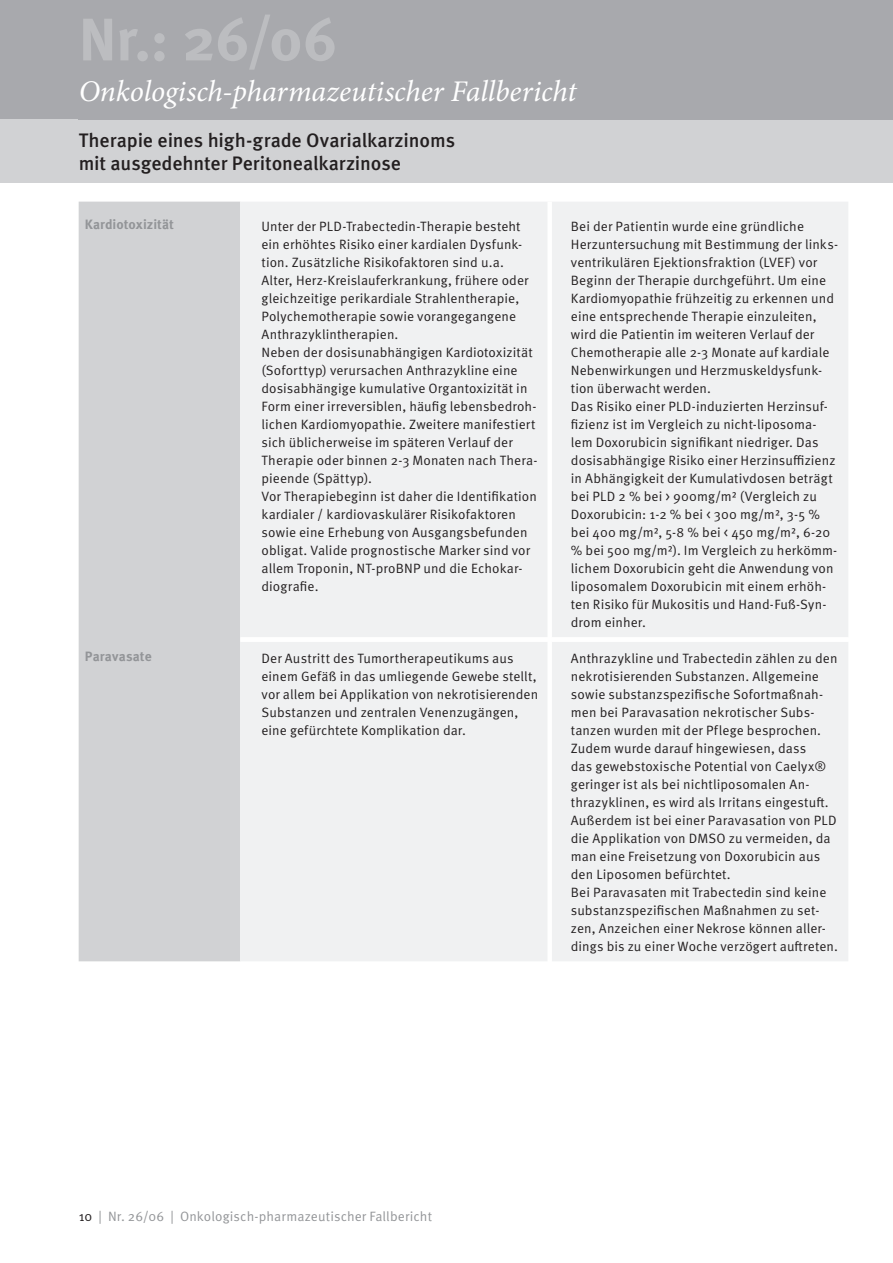
<style>
.page{position:relative;width:893px;height:1263px;background:#fff}
.page>*{position:absolute;margin:0;border:0;box-sizing:border-box;transform-origin:0 0}
.t1{font:italic 30px "Minion Pro";letter-spacing:-.005em;color:#fff}
.Titel_Fallbericht{font:500 19.5px/22.5px "Meta Pro";letter-spacing:-.005em;color:#231f20}
.Fließtext{font:13.5px/18px "Meta Pro Norm";letter-spacing:.005em;color:#231f20}
.Fußzeile{font:13.5px "Meta Pro Norm";letter-spacing:.005em;color:#939598}
.Fließtext_Headline{font:700 13.5px "Meta Pro";letter-spacing:.005em;color:#939598}
.s1{color:#231f20}
</style>
<div class="page">
<div style="left:0;top:0;width:893px;height:119px;background:#a8a9ad"></div>
<div style="left:0;top:119px;width:893px;height:64px;background:#d1d2d4"></div>
<div style="left:79px;top:202px;width:161px;height:759px;background:#d1d2d4"></div>
<div style="left:240px;top:202px;width:608px;height:759px;background:#f0f1f2"></div>
<svg style="left:240px;top:637px;width:608px;height:5px"></svg>
<div style="left:547px;top:202px;width:5px;height:1006px;background:#fff"></div>
<h1 class="t1" style="left:85px;top:71px;width:499px">Onkologisch-pharmazeutischer Fa lbericht</h1>
<p class="Titel_Fallbericht" style="left:79px;top:128px;width:378px">Therapie eines high-grade Ovarialkarzinoms mit ausgedehnter Peritonealkarzinose</p>
<p class="t1" style="left:79px;top:71px;width:499px">Onkologisch-pharmazeutischer Fallbericht</p>
<p class="Fließtext_Headline" style="left:85px;top:213px;width:91px">Kardiotoxizität</p>
<p class="Fließtext" style="left:261px;top:216px;width:269px">Unter der PLD-Trabectedin-Therapie besteht ein erhöhtes Risiko einer kardialen Dysfunk&shy;tion. Zusätzliche Risikofaktoren sind u.a.<br>Alter, Herz-Kreislauferkrankung, frühere oder gleichzeitige perikardiale Strahlentherapie, Polychemotherapie sowie vorangegangene Anthrazyklintherapien.</p>
<p class="Fließtext" style="left:261px;top:342px;width:278px">Neben der dosisunabhängigen Kardiotoxizität (Soforttyp) verursachen Anthrazykline eine dosisabhängige kumulative Organtoxizität in Form einer irreversiblen, häufig lebensbedroh&shy;lichen Kardiomyopathie. Zweitere manifestiert sich üblicherweise im späteren Verlauf der Therapie oder binnen 2-3 Monaten nach Thera&shy;pieende (Spättyp).</p>
<p class="Fließtext" style="left:261px;top:486px;width:277px">Vor Therapiebeginn ist daher die Identifikation kardialer / kardiovaskulärer Risikofaktoren sowie eine Erhebung von Ausgangsbefunden obligat. Valide prognostische Marker sind vor allem Troponin, NT-proBNP und die Echokar&shy;diografie.</p>
<p class="Fließtext" style="left:571px;top:216px;width:269px">Bei der Patientin wurde eine gründliche Herzuntersuchung mit Bestimmung der links&shy;ventrikulären Ejektionsfraktion (LVEF) vor Beginn der Therapie durchgeführt. Um eine Kardiomyopathie frühzeitig zu erkennen und eine entsprechende Therapie einzuleiten, wird die Patientin im weiteren Verlauf der Chemotherapie alle 2-3 Monate auf kardiale Nebenwirkungen und Herzmuskeldysfunk&shy;tion überwacht werden.</p>
<p class="Fließtext" style="left:571px;top:396px;width:268px">Das Risiko einer PLD-induzierten Herzinsuf&shy;fizienz ist im Vergleich zu nicht-liposoma&shy;lem Doxorubicin signifikant niedriger. Das dosisabhängige Risiko einer Herzinsuffizienz in Abhängigkeit der Kumulativdosen beträgt bei PLD 2 % bei &gt; 900mg/m² (Vergleich zu Doxorubicin: 1-2 % bei &lt; 300 mg/m², 3-5 % bei 400 mg/m², 5-8 % bei &lt; 450 mg/m², 6-20 % bei 500 mg/m²). Im Vergleich zu herkömm&shy;lichem Doxorubicin geht die Anwendung von liposomalem Doxorubicin mit einem erhöh&shy;ten Risiko für Mukositis und Hand-Fuß-Syn&shy;drom einher.</p>
<p class="Fließtext_Headline" style="left:85px;top:645px;width:68px">Paravasate</p>
<p class="Fließtext" style="left:261px;top:648px;width:278px">Der Austritt des Tumortherapeutikums aus einem Gefäß in das umliegende Gewebe stellt, vor allem bei Applikation von nekrotisierenden Substanzen und zentralen Venenzugängen, eine gefürchtete Komplikation dar.</p>
<p class="Fließtext" style="left:571px;top:648px;width:268px">Anthrazykline und Trabectedin zählen zu den nekrotisierenden Substanzen. Allgemeine sowie substanzspezifische Sofortmaßnah&shy;men bei Paravasation nekrotischer Subs&shy;tanzen wurden mit der Pflege besprochen.<br>Zudem wurde darauf hingewiesen, dass<br>das gewebstoxische Potential von Caelyx® geringer ist als bei nichtliposomalen An&shy;thrazyklinen, es wird als Irritans eingestuft.<br>Außerdem ist bei einer Paravasation von PLD die Applikation von DMSO zu vermeiden, da man eine Freisetzung von Doxorubicin aus den Liposomen befürchtet.</p>
<p class="Fließtext" style="left:571px;top:882px;width:269px">Bei Paravasaten mit Trabectedin sind keine substanzspezifischen Maßnahmen zu set&shy;zen, Anzeichen einer Nekrose können aller&shy;dings bis zu einer Woche verzögert auftreten.</p>
<p class="Fußzeile" style="left:79px;top:1206px;width:355px"><span class="s1">10</span> | Nr. 26/06 | Onkologisch-pharmazeutischer Fallbericht</p>
</div>
